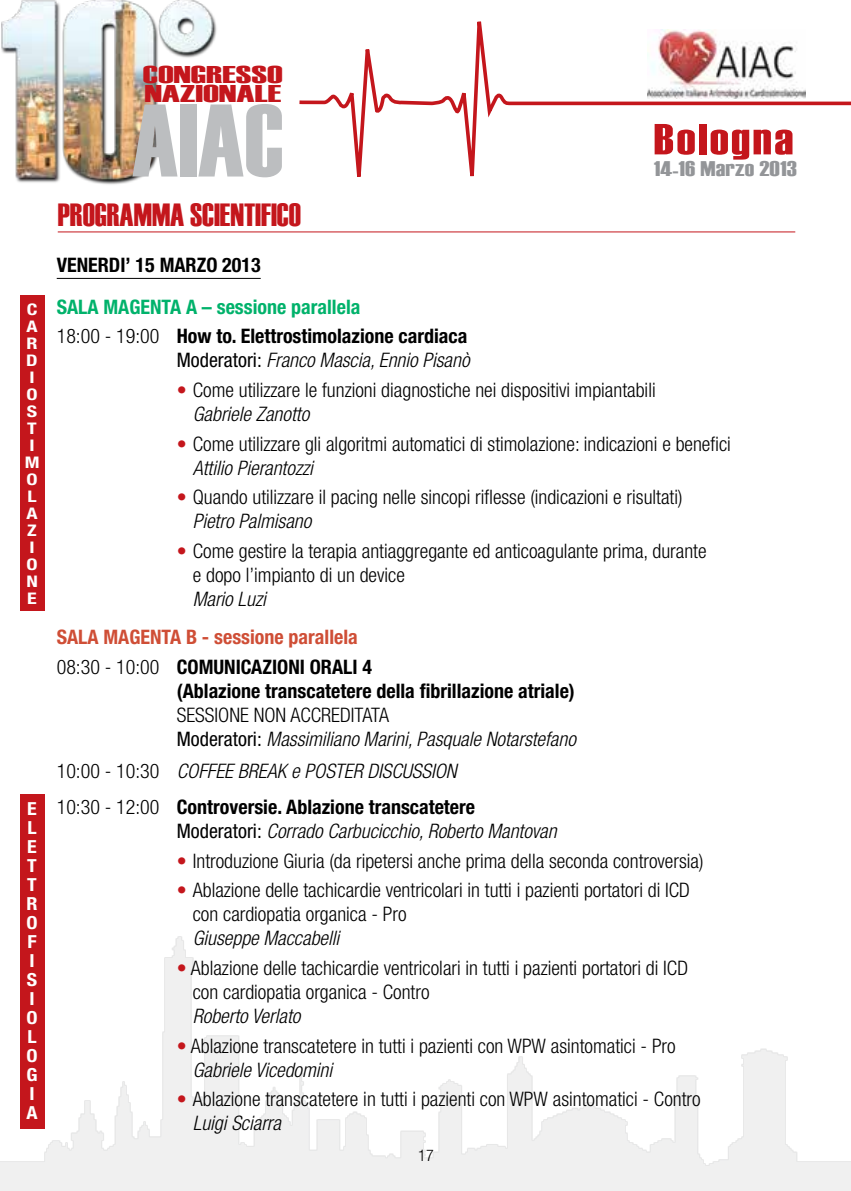
<style>
.page{position:relative;width:851px;height:1191px;background:#fff}
.page>*{position:absolute;margin:0;border:0;box-sizing:border-box;transform-origin:0 0}
.t1{font:102.8px "Haettenschweiler";color:#bcbec0}
.t2{font:43.4px "Haettenschweiler";letter-spacing:.05em;color:#c4161c;scale:1.22 1}
.t3{font:32px "Haettenschweiler";color:#c4161c}
.t4{font:24.2px/19.4px "Haettenschweiler";color:#c4161c;scale:1.69 1}
.t5{font:21.2px "Haettenschweiler";letter-spacing:.01em;color:#939598;scale:1.25 1}
.t6{font:300 condensed 20px/24px "Helvetica Neue";color:#000}
.t7{font:700 condensed 20px/29.6px "Helvetica Neue";color:#000}
.t8{font:italic 300 condensed 20px/24px "Helvetica Neue";color:#000}
.t9{font:700 condensed 20px/29.6px "Helvetica Neue";color:#cf4e36}
.t10{font:700 condensed 18px/19px "Helvetica Neue";color:#fff;scale:1.11 1}
.t11{font:700 condensed 16px/17px "Helvetica Neue";color:#fff;text-align:center;scale:1.25 1}
.t12{font:300 condensed 16px "Helvetica Neue";color:#000}
.s1{color:#00b26b}
.s2{font-weight:300}
.s3{font-weight:400;font-style:normal}
.s4{color:#c4161c}
.s5{font-style:italic}
.s6{font-weight:300;color:#000}
.s7{color:#000}
.s8{font-style:normal}
.s9{font-weight:300;font-style:italic}
</style>
<div class="page">
<img style="left:1px;top:0;width:216px;height:185px">
<svg style="left:299px;top:21px;width:551px;height:156px"></svg>
<img style="left:0;top:927px;width:850px;height:264px">
<hr style="left:57px;top:278px;width:204px;height:1px;background:#000">
<div style="left:20px;top:295px;width:24px;height:315px;background:#c4161c"></div>
<div style="left:20px;top:794px;width:24px;height:334px;background:#c4161c"></div>
<hr style="left:58px;top:231px;width:737px;height:1px;background:#c4161c">
<p class="t11" style="left:25px;top:301px;width:13px">C<br>A<br>R<br>D<br>I<br>O<br>S<br>T<br>I<br>M<br>O<br>L<br>A<br>Z<br>I<br>O<br>N<br>E</p>
<p class="t10" style="left:26px;top:798px;width:12px">E<br>L<br>E<br>T<br>T<br>R<br>O<br>F<br>I<br>S<br>I<br>O<br>L<br>O<br>G<br>I<br>A</p>
<p class="t4" style="left:143px;top:64px;width:84px">CONGRESSO<br>NAZIONALE</p>
<h1 class="t1" style="left:132px;top:82px;width:153px">AIAC</h1>
<h3 class="t3" style="left:58px;top:196px;width:245px">PROGRAMMA SCIENTIFICO</h3>
<p class="t7" style="left:57px;top:250px;width:205px">VENERDI’ 15 MARZO 2013</p>
<h2 class="t2" style="left:653px;top:114px;width:116px">Bologna</h2>
<p class="t5" style="left:653px;top:157px;width:116px">14-16 Marzo 2013</p>
<p class="t7" style="left:57px;top:291px;width:412px"><span class="s1">SALA MAGENTA A – sessione parallela<br></span><span class="s2">18:00 - 19:00</span> How to. Elettrostimolazione cardiaca</p>
<p class="t8" style="left:177px;top:348px;width:294px"><span class="s3">Moderatori:</span> Franco Mascia, Ennio Pisanò</p>
<p class="t6" style="left:193px;top:378px;width:464px;text-indent:-16px"><span class="s4">•</span> Come utilizzare le funzioni diagnostiche nei dispositivi impiantabili<br><span class="s5">Gabriele Zanotto</span></p>
<p class="t6" style="left:193px;top:431px;width:539px;text-indent:-16px"><span class="s4">•</span> Come utilizzare gli algoritmi automatici di stimolazione: indicazioni e benefici<br><span class="s5">Attilio Pierantozzi</span></p>
<p class="t6" style="left:193px;top:485px;width:491px;text-indent:-16px"><span class="s4">•</span> Quando utilizzare il pacing nelle sincopi riflesse (indicazioni e risultati)<br><span class="s5">Pietro Palmisano</span></p>
<p class="t6" style="left:193px;top:539px;width:515px;text-indent:-16px"><span class="s4">•</span> Come gestire la terapia antiaggregante ed anticoagulante prima, durante e dopo l’impianto di un device</p>
<p class="t8" style="left:193px;top:587px;width:74px">Mario Luzi</p>
<p class="t9" style="left:57px;top:622px;width:317px">SALA MAGENTA B - sessione parallela<br><span class="s6">08:30 - 10:00</span> <span class="s7">COMUNICAZIONI ORALI 4</span></p>
<p class="t7" style="left:177px;top:676px;width:399px">(Ablazione transcatetere della fibrillazione atriale)</p>
<p class="t8" style="left:177px;top:702px;width:400px"><span class="s8">SESSIONE NON ACCREDITATA<br></span><span class="s3">Moderatori:</span> Massimiliano Marini, Pasquale Notarstefano</p>
<p class="t7" style="left:57px;top:753px;width:420px;line-height:35.4px"><span class="s2">10:00 - 10:30</span> <span class="s9">COFFEE BREAK e POSTER DISCUSSION<br></span><span class="s2">10:30 - 12:00</span> Controversie. Ablazione transcatetere</p>
<p class="t8" style="left:177px;top:818px;width:381px"><span class="s3">Moderatori:</span> Corrado Carbucicchio, Roberto Mantovan</p>
<p class="t6" style="left:177px;top:848px;width:528px"><span class="s4">•</span> Introduzione Giuria (da ripetersi anche prima della seconda controversia)</p>
<p class="t6" style="left:193px;top:878px;width:498px;text-indent:-16px"><span class="s4">•</span> Ablazione delle tachicardie ventricolari in tutti i pazienti portatori di ICD con cardiopatia organica - Pro</p>
<p class="t8" style="left:193px;top:926px;width:148px">Giuseppe Maccabelli</p>
<p class="t6" style="left:193px;top:955px;width:496px;text-indent:-16px"><span class="s4">•</span> Ablazione delle tachicardie ventricolari in tutti i pazienti portatori di ICD con cardiopatia organica - Contro</p>
<p class="t8" style="left:193px;top:1003px;width:109px">Roberto Verlato</p>
<p class="t6" style="left:193px;top:1033px;width:484px;text-indent:-16px"><span class="s4">•</span> Ablazione transcatetere in tutti i pazienti con WPW asintomatici - Pro<br><span class="s5">Gabriele Vicedomini</span></p>
<p class="t6" style="left:193px;top:1087px;width:509px;text-indent:-16px"><span class="s4">•</span> Ablazione transcatetere in tutti i pazienti con WPW asintomatici - Contro<br><span class="s5">Luigi Sciarra</span></p>
<p class="t12" style="left:418px;top:1146px;width:17px">17</p>
</div>
